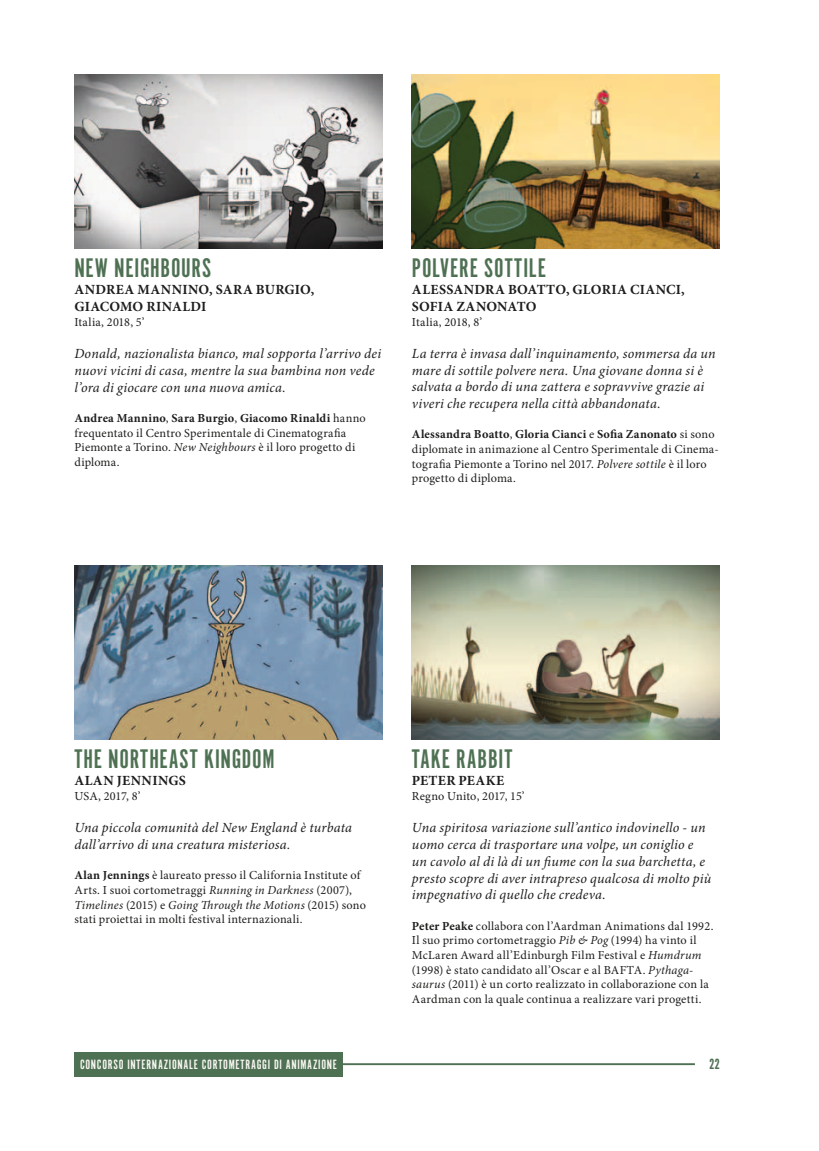
<style>
.page{position:relative;width:819px;height:1151px;background:#fff}
.page>*{position:absolute;margin:0;border:0;box-sizing:border-box;transform-origin:0 0}
.t1{font:28px "Alternate Got No 1 D";letter-spacing:.03em;color:#4f7153}
.t2{font:italic 14px/16.8px "Minion Pro";letter-spacing:.015em;color:#1d1d1b}
.t3{font:700 14px "Minion Pro";letter-spacing:.025em;color:#1d1d1b}
.t4{font:14px "Alternate Got No 1 D";letter-spacing:.05em;color:#faf8f4}
.t5{font:14px "League Gothic";color:#4f7153}
.t6{font:12.25px/14.7px "Minion Pro";letter-spacing:.02em;color:#1d1d1b}
.s1{font-weight:700}
.s2{font-style:italic}
</style>
<div class="page">
<img style="left:74px;top:74px;width:308px;height:174px">
<img style="left:74px;top:566px;width:308px;height:173px">
<img style="left:412px;top:74px;width:307px;height:174px">
<img style="left:412px;top:566px;width:307px;height:173px">
<hr style="left:74px;top:1063px;width:620px;height:2px;background:#4f7153">
<div style="left:74px;top:1052px;width:268px;height:24px;background:#4f7153"></div>
<h1 class="t1" style="left:74px;top:253px;width:51px">NE W NEIGHBOURS</h1>
<p class="t3" style="left:74px;top:279px;width:88px">Andrea Mann</p>
<p class="t3" style="left:182px;top:279px;width:133px">ino, Sara Burgio,</p>
<p class="t3" style="left:74px;top:297px;width:98px">Giacomo Rinald</p>
<p class="t3" style="left:201px;top:297px;width:7px">i</p>
<p class="t6" style="left:74px;top:315px;width:71px">Italia, 2018, 5’</p>
<p class="t2" style="left:74px;top:345px;width:308px">Donald, nazionalista bianco, mal sopporta l’arrivo dei nuovi vicini di casa, mentre la sua bambina non vede l’ora di giocare con una nuova amica.</p>
<p class="t6" style="left:74px;top:411px;width:293px"><span class="s1">Andrea Mannino</span>, <span class="s1">Sara Burgio</span>, <span class="s1">Giacomo Rinaldi</span> hanno frequentato il Centro Sperimentale di Cinematografia Piemonte a Torino. <span class="s2">New Neighbours</span> è il loro progetto di diploma.</p>
<h1 class="t1" style="left:412px;top:253px;width:82px">POLVERE SOTTILE</h1>
<p class="t3" style="left:412px;top:279px;width:21px">Alessand</p>
<p class="t3" style="left:485px;top:279px;width:171px">ra Boatto, Gloria Cianc</p>
<p class="t3" style="left:675px;top:279px;width:10px">i,</p>
<p class="t3" style="left:412px;top:296px;width:56px">Sofia Zan</p>
<p class="t3" style="left:486px;top:296px;width:52px">onato</p>
<p class="t6" style="left:412px;top:314px;width:72px">Italia, 2018, 8’</p>
<p class="t2" style="left:412px;top:345px;width:305px">La terra è invasa dall’inquinamento, sommersa da un mare di sottile polvere nera. Una giovane donna si è salvata a bordo di una zattera e sopravvive grazie ai viveri che recupera nella città abbandonata.</p>
<p class="t6" style="left:412px;top:427px;width:308px"><span class="s1">Alessandra Boatto</span>, <span class="s1">Gloria Cianci</span> e <span class="s1">Sofia Zanonato</span> si sono diplomate in animazione al Centro Sperimentale di Cinema&shy;tografia Piemonte a Torino nel 2017. <span class="s2">Polvere sottile</span> è il loro progetto di diploma.</p>
<h1 class="t1" style="left:74px;top:744px;width:45px">THE NORTHEAST</h1>
<h1 class="t1" style="left:204px;top:744px;width:60px">KINGDOM</h1>
<p class="t3" style="left:74px;top:771px;width:21px">Alan</p>
<p class="t3" style="left:117px;top:771px;width:17px">Jenn</p>
<p class="t3" style="left:152px;top:771px;width:33px">ings</p>
<p class="t6" style="left:74px;top:789px;width:68px">USA, 2017, 8’</p>
<p class="t2" style="left:74px;top:819px;width:279px">Una piccola comunità del New England è turbata dall’arrivo di una creatura misteriosa.</p>
<p class="t6" style="left:74px;top:868px;width:293px"><span class="s1">Alan Jennings</span> è laureato presso il California Institute of Arts. I suoi cortometraggi <span class="s2">Running in Darkness</span> (2007), <span class="s2">Timelines</span> (2015) e <span class="s2">Going Through the Motions</span> (2015) sono stati proiettai in molti festival internazionali.</p>
<p class="t4" style="left:80px;top:1057px;width:29px">CONCORSO</p>
<p class="t4" style="left:127px;top:1057px;width:6px">INTERNAZIONALE</p>
<p class="t4" style="left:202px;top:1057px;width:12px">CORTOMETRAGGI</p>
<p class="t4" style="left:274px;top:1057px;width:18px">DI ANIMAZIONE</p>
<h1 class="t1" style="left:412px;top:744px;width:55px">TAKERABBIT</h1>
<p class="t3" style="left:412px;top:771px;width:92px">Peter Peake</p>
<p class="t6" style="left:412px;top:789px;width:114px">Regno Unito, 2017, 15’</p>
<p class="t2" style="left:412px;top:819px;width:301px">Una spiritosa variazione sull’antico indovinello - un uomo cerca di trasportare una volpe, un coniglio e un cavolo al di là di un fiume con la sua barchetta, e presto scopre di aver intrapreso qualcosa di molto più impegnativo di quello che credeva.</p>
<p class="t6" style="left:412px;top:918px;width:303px"><span class="s1">Peter Peake</span> collabora con l’Aardman Animations dal 1992.<br>Il suo primo cortometraggio <span class="s2">Pib &amp; Pog</span> (1994) ha vinto il McLaren Award all’Edinburgh Film Festival e <span class="s2">Humdrum </span>(1998) è stato candidato all’Oscar e al BAFTA. <span class="s2">Pythaga&shy;saurus</span> (2011) è un corto realizzato in collaborazione con la Aardman con la quale continua a realizzare vari progetti.</p>
<p class="t5" style="left:709px;top:1056px;width:12px">22</p>
</div>
